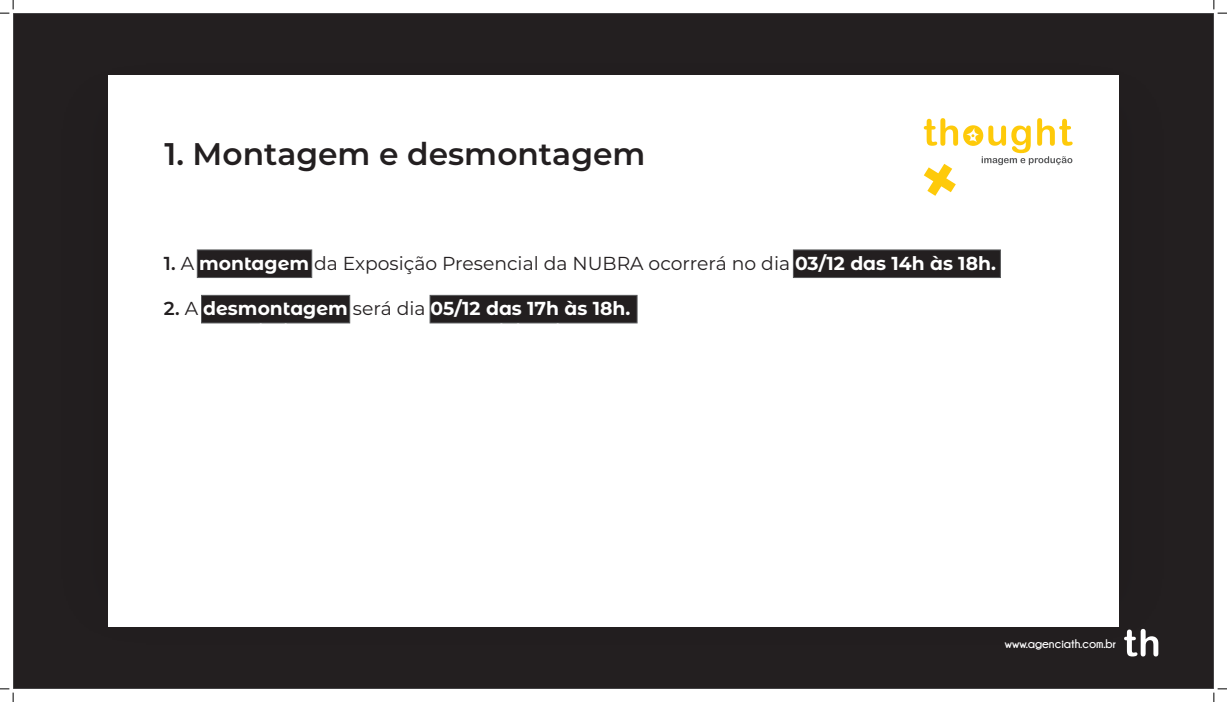
<style>
.page{position:relative;width:1227px;height:702px;background:#fff}
.page>*{position:absolute;margin:0;border:0;box-sizing:border-box;transform-origin:0 0}
.t1{font:600 31.25px "Montserrat";color:#231f20}
.t2{font:18.75px "Montserrat";color:#231f20}
.t3{font:700 18.75px "Montserrat Alternates";color:#fff}
.t4{font:700 12.5px "Champagne&Limousines";color:#fff}
.s1{font-weight:600}
.s2{font-family:"Montserrat Alternates";font-weight:700;color:#fff}
.s3{font-family:"Montserrat";font-weight:600;color:#231f20}
.s4{font-family:"Montserrat";font-weight:400;color:#231f20}
</style>
<div class="page">
<div style="left:13px;top:13px;width:1200px;height:675px;background:#231f20"></div>
<div style="left:108px;top:75px;width:1010px;height:551px;background:#fff"></div>
<svg style="left:923px;top:118px;width:149px;height:78px"></svg>
<svg style="left:1124px;top:628px;width:34px;height:28px"></svg>
<div style="left:793px;top:249px;width:207px;height:29px;background:#231f20;border:1px solid #57585a"></div>
<div style="left:197px;top:249px;width:115px;height:29px;background:#231f20;border:1px solid #57585a"></div>
<div style="left:201px;top:295px;width:149px;height:28px;background:#231f20;border:1px solid #57585a"></div>
<div style="left:429px;top:295px;width:208px;height:28px;background:#231f20;border:1px solid #57585a"></div>
<svg style="left:0;top:0;width:14px;height:14px"></svg>
<svg style="left:0;top:688px;width:14px;height:13px"></svg>
<svg style="left:1213px;top:0;width:13px;height:14px"></svg>
<svg style="left:1213px;top:688px;width:13px;height:13px"></svg>
<p class="t1" style="left:164px;top:132px;width:482px">1. Montagem e desmontagem</p>
<p class="t2" style="left:164px;top:250px;width:833px"><span class="s1">1.</span> A <span class="s2">montagem</span> da Exposição Presencial da NUBRA ocorrerá no dia <span class="s2">03/12 das 14h às 18h.</span></p>
<p class="t3" style="left:164px;top:295px;width:468px"><span class="s3">2.</span> <span class="s4">A</span> desmontagem <span class="s4">será dia</span> 05/12 das 17h às 18h.</p>
<p class="t4" style="left:1004px;top:636px;width:113px">www.agenciath.com.br</p>
</div>
